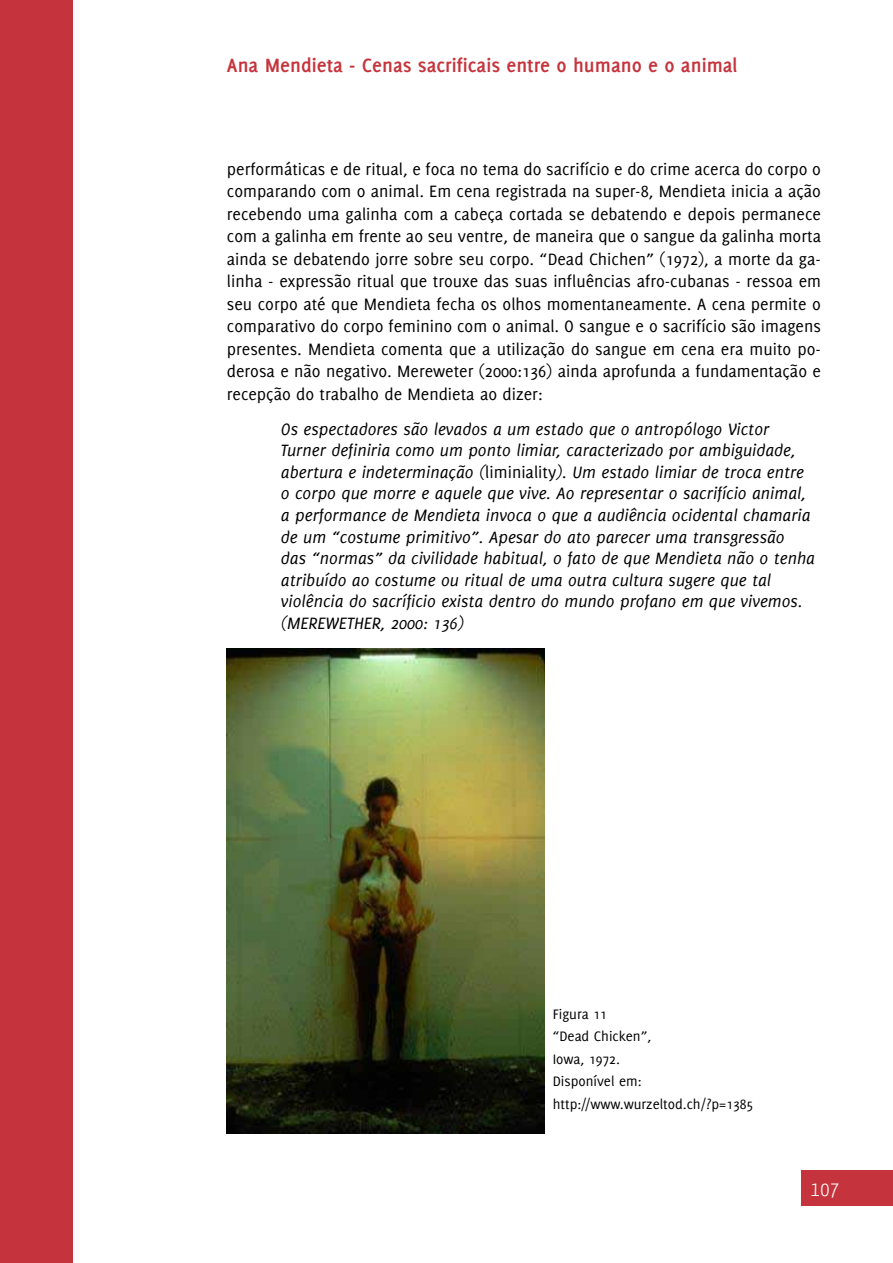
<style>
.page{position:relative;width:893px;height:1263px;background:#fff}
.page>*{position:absolute;margin:0;border:0;box-sizing:border-box;transform-origin:0 0}
.t1{font:700 21px "Delicious";color:#c5343c}
.t2{font:300 21px "Yanone Kaffeesatz";color:#fff}
.t3{font:18px/22.5px "Delicious";color:#000;text-align:justify}
.t4{font:italic 18px/21.6px "Delicious";color:#000}
.t5{font:15px/22.5px "Delicious";color:#000}
.s1{font-style:normal}
</style>
<div class="page">
<div style="left:802px;top:1170px;width:91px;height:36px;background:#c5343c"></div>
<div style="left:0;top:0;width:72px;height:1263px;background:#c5343c"></div>
<img style="left:227px;top:648px;width:317px;height:485px">
<p class="t1" style="left:227px;top:53px;width:512px">Ana Mendieta - Cenas sacrificais entre o humano e o animal</p>
<p class="t3" style="left:227px;top:157px;width:596px">performáticas e de ritual, e foca no tema do sacrifício e do crime acerca do corpo o comparando com o animal. Em cena registrada na super-8, Mendieta inicia a ação recebendo uma galinha com a cabeça cortada se debatendo e depois permanece com a galinha em frente ao seu ventre, de maneira que o sangue da galinha morta ainda se debatendo jorre sobre seu corpo. “Dead Chichen” (1972), a morte da ga&shy;linha - expressão ritual que trouxe das suas influências afro-cubanas - ressoa em seu corpo até que Mendieta fecha os olhos momentaneamente. A cena permite o comparativo do corpo feminino com o animal. O sangue e o sacrifício são imagens presentes. Mendieta comenta que a utilização do sangue em cena era muito po&shy;derosa e não negativo. Mereweter (2000:136) ainda aprofunda a fundamentação e recepção do trabalho de Mendieta ao dizer:</p>
<p class="t4" style="left:281px;top:418px;width:536px">Os espectadores são levados a um estado que o antropólogo Victor Turner definiria como um ponto limiar, caracterizado por ambiguidade, abertura e indeterminação (<span class="s1">liminiality</span>). Um estado limiar de troca entre o corpo que morre e aquele que vive. Ao representar o sacrifício animal, a performance de Mendieta invoca o que a audiência ocidental chamaria de um “costume primitivo”. Apesar do ato parecer uma transgressão<br>das “normas” da civilidade habitual, o fato de que Mendieta não o tenha atribuído ao costume ou ritual de uma outra cultura sugere que tal violência do sacríficio exista dentro do mundo profano em que vivemos. (MEREWETHER, 2000: 136)</p>
<p class="t5" style="left:553px;top:1002px;width:202px">Figura 11<br>“Dead Chicken”,<br>Iowa, 1972.<br>Disponível em: http://www.wurzeltod.ch/?p=1385</p>
<p class="t2" style="left:811px;top:1175px;width:30px">107</p>
</div>
